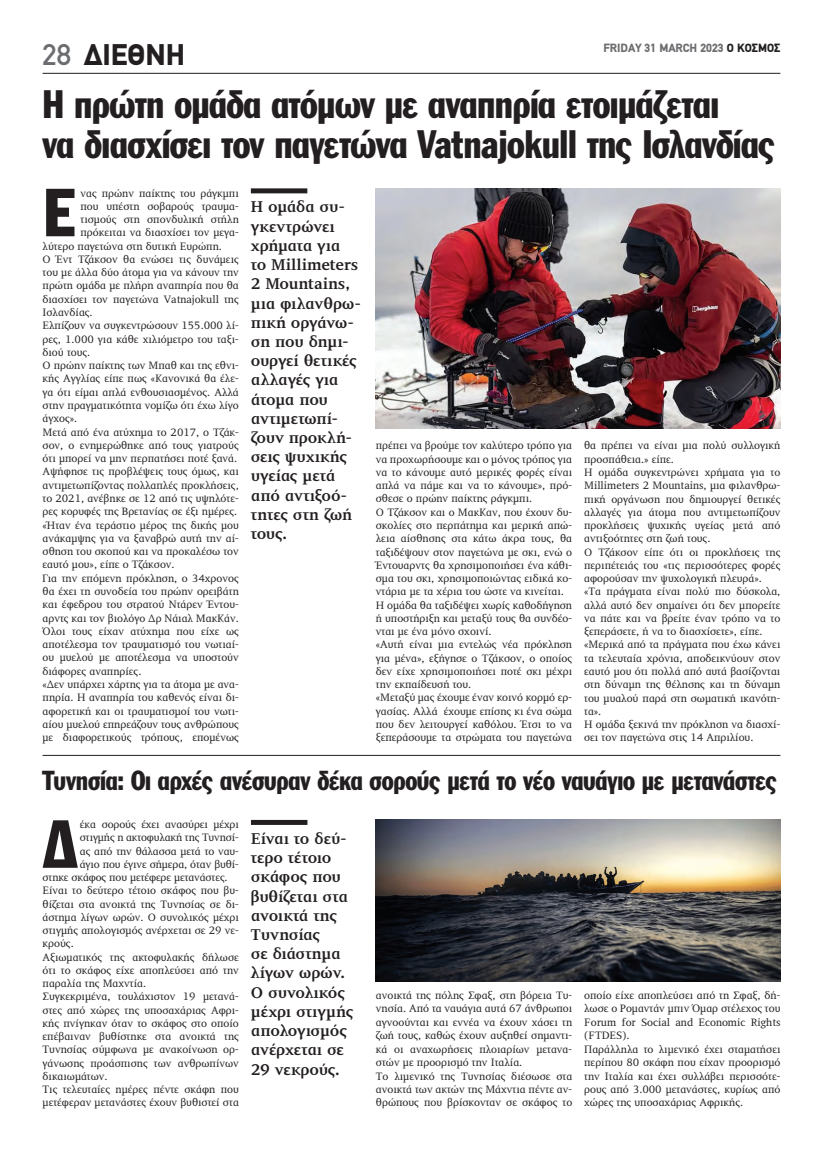
<style>
.page{position:relative;width:823px;height:1149px;background:#fff}
.page>*{position:absolute;margin:0;border:0;box-sizing:border-box;transform-origin:0 0}
.t1{font:66.6px "Franklin Gothic Greek Cond";color:#231f20}
.t2{font:39px/40px "Franklin Gothic Greek Cond";letter-spacing:-.015em;color:#231f20}
.t3{font:900 30px "PF Din Text";color:#231f20}
.t4{font:27px "Franklin Gothic Greek Cond";letter-spacing:-.015em;color:#231f20}
.t5{font:700 16px/19.2px "PF Diplomat";letter-spacing:-.01em;color:#231f20}
.t6{font:900 12px "PF Din Text";color:#6c6d70}
.t7{font:11px/13.3px "PF Diplomat";color:#231f20}
.s1{color:#231f20}
.s2{font-weight:500;color:#6c6d70}
</style>
<div class="page">
<hr style="left:43px;top:73px;width:737px;height:1px;background:#231f20">
<div style="left:251px;top:188px;width:56px;height:5px;background:#231f20"></div>
<div style="left:251px;top:819px;width:56px;height:5px;background:#231f20"></div>
<img style="left:376px;top:819px;width:404px;height:162px">
<hr style="left:43px;top:755px;width:737px;height:1px;background:#231f20">
<img style="left:375px;top:188px;width:405px;height:240px">
<h3 class="t3" style="left:112px;top:37px;width:127px">ΑΦΗΜΙΣΗ</h3>
<p class="t6" style="left:603px;top:40px;width:178px">FRIDAY 31 MARCH 2023 <span class="s1">Ο ΚΟΣΜΟΣ</span></p>
<h3 class="t3" style="left:43px;top:37px;width:144px"><span class="s2">28</span> ΔΙΕΘΝΗ</h3>
<h2 class="t2" style="left:43px;top:85px;width:733px">Η πρώτη ομάδα ατόμων με αναπηρία ετοιμάζεται<br>να διασχίσει τον παγετώνα Vatnajokull της Ισλανδίας</h2>
<h3 class="t5" style="left:251px;top:198px;width:111px">Η ομάδα συ&shy;γκεντρώνει χρήματα για<br>το Millimeters<br>2 Mountains, μια φιλανθρω&shy;πική οργάνω&shy;ση που δημι&shy;ουργεί θετικές αλλαγές για άτομα που αντιμετωπί&shy;ζουν προκλή&shy;σεις ψυχικής υγείας μετά από αντιξοό&shy;τητες στη ζωή τους.</h3>
<h1 class="t1" style="left:43px;top:175px;width:33px">Έ</h1>
<p class="t7" style="left:80px;top:186px;width:160px">νας πρώην παίκτης του ράγκμπι</p>
<p class="t7" style="left:80px;top:200px;width:160px">που υπέστη σοβαρούς τραυμα-</p>
<p class="t7" style="left:80px;top:213px;width:160px">τισμούς στη σπονδυλική στήλη</p>
<p class="t7" style="left:80px;top:226px;width:160px">πρόκειται να διασχίσει τον μεγα-</p>
<p class="t7" style="left:43px;top:239px;width:181px">λύτερο παγετώνα στη δυτική Ευρώπη.</p>
<p class="t7" style="left:43px;top:253px;width:198px">Ο Έντ Τζάκσον θα ενώσει τις δυνάμεις</p>
<p class="t7" style="left:43px;top:266px;width:198px">του με άλλα δύο άτομα για να κάνουν την</p>
<p class="t7" style="left:43px;top:279px;width:198px">πρώτη ομάδα με πλήρη αναπηρία που θα</p>
<p class="t7" style="left:43px;top:292px;width:198px">διασχίσει τον παγετώνα Vatnajokull της</p>
<p class="t7" style="left:43px;top:306px;width:52px">Ισλανδίας.</p>
<p class="t7" style="left:43px;top:319px;width:198px">Ελπίζουν να συγκεντρώσουν 155.000 λί-</p>
<p class="t7" style="left:43px;top:332px;width:198px">ρες, 1.000 για κάθε χιλιόμετρο του ταξι-</p>
<p class="t7" style="left:43px;top:346px;width:49px">διού τους.</p>
<p class="t7" style="left:43px;top:359px;width:198px">Ο πρώην παίκτης των Μπαθ και της εθνι-</p>
<p class="t7" style="left:43px;top:372px;width:198px">κής Αγγλίας είπε πως «Κανονικά θα έλε-</p>
<p class="t7" style="left:43px;top:385px;width:198px">γα ότι είμαι απλά ενθουσιασμένος. Αλλά</p>
<p class="t7" style="left:43px;top:399px;width:198px">στην πραγματικότητα νομίζω ότι έχω λίγο</p>
<p class="t7" style="left:43px;top:412px;width:36px">άγχος».</p>
<p class="t7" style="left:43px;top:425px;width:198px">Μετά από ένα ατύχημα το 2017, ο Τζάκ-</p>
<p class="t7" style="left:43px;top:438px;width:198px">σον, ο ενημερώθηκε από τους γιατρούς</p>
<p class="t7" style="left:43px;top:452px;width:196px">ότι μπορεί να μην περπατήσει ποτέ ξανά.</p>
<p class="t7" style="left:43px;top:465px;width:198px">Aψήφησε τις προβλέψεις τoυς όμως, και</p>
<p class="t7" style="left:43px;top:478px;width:198px">αντιμετωπίζοντας πολλαπλές προκλήσεις,</p>
<p class="t7" style="left:43px;top:492px;width:198px">το 2021, ανέβηκε σε 12 από τις υψηλότε-</p>
<p class="t7" style="left:43px;top:505px;width:196px">ρες κορυφές της Βρετανίας σε έξι ημέρες.</p>
<p class="t7" style="left:43px;top:518px;width:198px">«Ήταν ένα τεράστιο μέρος της δικής μου</p>
<p class="t7" style="left:43px;top:531px;width:198px">ανάκαμψης για να ξαναβρώ αυτή την αί-</p>
<p class="t7" style="left:43px;top:545px;width:198px">σθηση του σκοπού και να προκαλέσω τον</p>
<p class="t7" style="left:43px;top:558px;width:133px">εαυτό μου», είπε ο Τζάκσον.</p>
<p class="t7" style="left:43px;top:571px;width:198px">Για την επόμενη πρόκληση, ο 34χρονος</p>
<p class="t7" style="left:43px;top:584px;width:198px">θα έχει τη συνοδεία του πρώην ορειβάτη</p>
<p class="t7" style="left:43px;top:598px;width:198px">και έφεδρου του στρατού Ντάρεν Έντου-</p>
<p class="t7" style="left:43px;top:611px;width:198px">αρντς και τον βιολόγο Δρ Νάιαλ ΜακΚάν.</p>
<p class="t7" style="left:43px;top:624px;width:198px">Όλοι τους είχαν ατύχημα που είχε ως</p>
<p class="t7" style="left:43px;top:638px;width:198px">αποτέλεσμα τον τραυματισμό του νωτιαί-</p>
<p class="t7" style="left:43px;top:651px;width:198px">ου μυελού με αποτέλεσμα να υποστούν</p>
<p class="t7" style="left:43px;top:664px;width:100px">διάφορες αναπηρίες.</p>
<p class="t7" style="left:43px;top:677px;width:198px">«Δεν υπάρχει χάρτης για τα άτομα με ανα-</p>
<p class="t7" style="left:43px;top:691px;width:198px">πηρία. Η αναπηρία του καθενός είναι δι-</p>
<p class="t7" style="left:43px;top:704px;width:198px">αφορετική και οι τραυματισμοί του νωτι-</p>
<p class="t7" style="left:43px;top:717px;width:198px">αίου μυελού επηρεάζουν τους ανθρώπους</p>
<p class="t7" style="left:43px;top:731px;width:198px">με διαφορετικούς τρόπους, επομένως</p>
<p class="t7" style="left:375px;top:439px;width:198px">πρέπει να βρούμε τον καλύτερο τρόπο για να προχωρήσουμε και ο μόνος τρόπος για να το κάνουμε αυτό μερικές φορές είναι απλά να πάμε και να το κάνουμε», πρό&shy;σθεσε ο πρώην παίκτης ράγκμπι.<br>Ο Τζάκσον και ο ΜακΚαν, που έχουν δυ&shy;σκολίες στο περπάτημα και μερική απώ&shy;λεια αίσθησης στα κάτω άκρα τους, θα ταξιδέψουν στον παγετώνα με σκι, ενώ ο Έντουαρντς θα χρησιμοποιήσει ένα κάθι&shy;σμα του σκι, χρησιμοποιώντας ειδικά κο&shy;ντάρια με τα χέρια του ώστε να κινείται.<br>Η ομάδα θα ταξιδέψει χωρίς καθοδήγηση ή υποστήριξη και μεταξύ τους θα συνδέο&shy;νται με ένα μόνο σχοινί.<br>«Αυτή είναι μια εντελώς νέα πρόκληση για μένα», εξήγησε ο Τζάκσον, ο οποίος δεν είχε χρησιμοποιήσει ποτέ σκι μέχρι την εκπαίδευσή του.<br>«Μεταξύ μας έχουμε έναν κοινό κορμό ερ&shy;γασίας. Αλλά έχουμε επίσης κι ένα σώμα που δεν λειτουργεί καθόλου. Έτσι το να ξεπεράσουμε τα στρώματα του παγετώνα</p>
<p class="t7" style="left:583px;top:439px;width:198px">θα πρέπει να είναι μια πολύ συλλογική προσπάθεια.» είπε.<br>Η ομάδα συγκεντρώνει χρήματα για το Millimeters 2 Mountains, μια φιλανθρω&shy;πική οργάνωση που δημιουργεί θετικές αλλαγές για άτομα που αντιμετωπίζουν προκλήσεις ψυχικής υγείας μετά από αντιξοότητες στη ζωή τους.<br>Ο Τζάκσον είπε ότι οι προκλήσεις της περιπέτειάς του «τις περισσότερες φορές αφορούσαν την ψυχολογική πλευρά». «Τα πράγματα είναι πολύ πιο δύσκολα, αλλά αυτό δεν σημαίνει ότι δεν μπορείτε να πάτε και να βρείτε έναν τρόπο να το ξεπεράσετε, ή να το διασχίσετε», είπε. «Μερικά από τα πράγματα που έχω κάνει τα τελευταία χρόνια, αποδεικνύουν στον εαυτό μου ότι πολλά από αυτά βασίζονται στη δύναμη της θέλησης και τη δύναμη του μυαλού παρά στη σωματική ικανότη&shy;τα».<br>Η ομάδα ξεκινά την πρόκληση να διασχί&shy;σει τον παγετώνα στις 14 Απριλίου.</p>
<h3 class="t4" style="left:43px;top:764px;width:735px">Τυνησία: Οι αρχές ανέσυραν δέκα σορούς μετά το νέο ναυάγιο με μετανάστες</h3>
<h1 class="t1" style="left:43px;top:806px;width:35px">Δ</h1>
<p class="t7" style="left:80px;top:817px;width:160px">έκα σορούς έχει ανασύρει μέχρι</p>
<p class="t7" style="left:80px;top:831px;width:160px">στιγμής η ακτοφυλακή της Τυνησί-</p>
<p class="t7" style="left:80px;top:844px;width:160px">ας από την θάλασσα μετά τo ναυ-</p>
<p class="t7" style="left:80px;top:857px;width:160px">άγιο που έγινε σήμερα, όταν βυθί-</p>
<p class="t7" style="left:43px;top:870px;width:186px">στηκε σκάφος που μετέφερε μετανάστες.</p>
<p class="t7" style="left:43px;top:884px;width:198px">Είναι το δεύτερο τέτοιο σκάφος που βυ-</p>
<p class="t7" style="left:43px;top:897px;width:198px">θίζεται στα ανοικτά της Τυνησίας σε δι-</p>
<p class="t7" style="left:43px;top:910px;width:198px">άστημα λίγων ωρών. Ο συνολικός μέχρι</p>
<p class="t7" style="left:43px;top:923px;width:198px">στιγμής απολογισμός ανέρχεται σε 29 νε-</p>
<p class="t7" style="left:43px;top:936px;width:33px">κρούς.</p>
<p class="t7" style="left:43px;top:950px;width:198px">Αξιωματικός της ακτοφυλακής δήλωσε</p>
<p class="t7" style="left:43px;top:963px;width:198px">ότι το σκάφος είχε αποπλεύσει από την</p>
<p class="t7" style="left:43px;top:976px;width:105px">παραλία της Μαχντία.</p>
<p class="t7" style="left:43px;top:989px;width:198px">Συγκεκριμένα, τουλάχιστον 19 μετανά-</p>
<p class="t7" style="left:43px;top:1003px;width:198px">στες από χώρες της υποσαχάριας Αφρι-</p>
<p class="t7" style="left:43px;top:1016px;width:198px">κής πνίγηκαν όταν το σκάφος στο οποίο</p>
<p class="t7" style="left:43px;top:1029px;width:198px">επέβαιναν βυθίστηκε στα ανοικτά της</p>
<p class="t7" style="left:43px;top:1042px;width:198px">Τυνησίας σύμφωνα με ανακοίνωση ορ-</p>
<p class="t7" style="left:43px;top:1056px;width:198px">γάνωσης προάσπισης των ανθρωπίνων</p>
<p class="t7" style="left:43px;top:1069px;width:66px">δικαιωμάτων.</p>
<p class="t7" style="left:43px;top:1082px;width:198px">Τις τελευταίες ημέρες πέντε σκάφη που</p>
<p class="t7" style="left:43px;top:1095px;width:198px">μετέφεραν μετανάστες έχουν βυθιστεί στα</p>
<h3 class="t5" style="left:251px;top:829px;width:104px">Είναι το δεύ&shy;τερο τέτοιο σκάφος που βυθίζεται στα ανοικτά της<br>Τυνησίας<br>σε διάστημα λίγων ωρών.<br>Ο συνολικός μέχρι στιγμής απολογισμός ανέρχεται σε<br>29 νεκρούς.</h3>
<p class="t7" style="left:376px;top:988px;width:198px">ανοικτά της πόλης Σφαξ, στη βόρεια Τυ&shy;νησία. Από τα ναυάγια αυτά 67 άνθρωποι αγνοούνται και εννέα να έχουν χάσει τη ζωή τους, καθώς έχουν αυξηθεί σημαντι&shy;κά οι αναχωρήσεις πλοιαρίων μετανα&shy;στών με προορισμό την Ιταλία.<br>Το λιμενικό της Τυνησίας διέσωσε στα ανοικτά των ακτών της Μάχντια πέντε αν&shy;θρώπους που βρίσκονταν σε σκάφος το</p>
<p class="t7" style="left:584px;top:988px;width:198px">οποίο είχε αποπλεύσει από τη Σφαξ, δή&shy;λωσε ο Ρομαντάν μπιν Όμαρ στέλεχος του Forum for Social and Economic Rights (FTDES).<br>Παράλληλα το λιμενικό έχει σταματήσει περίπου 80 σκάφη που είχαν προορισμό την Ιταλία και έχει συλλάβει περισσότε&shy;ρους από 3.000 μετανάστες, κυρίως από χώρες της υποσαχάριας Αφρικής.</p>
</div>
